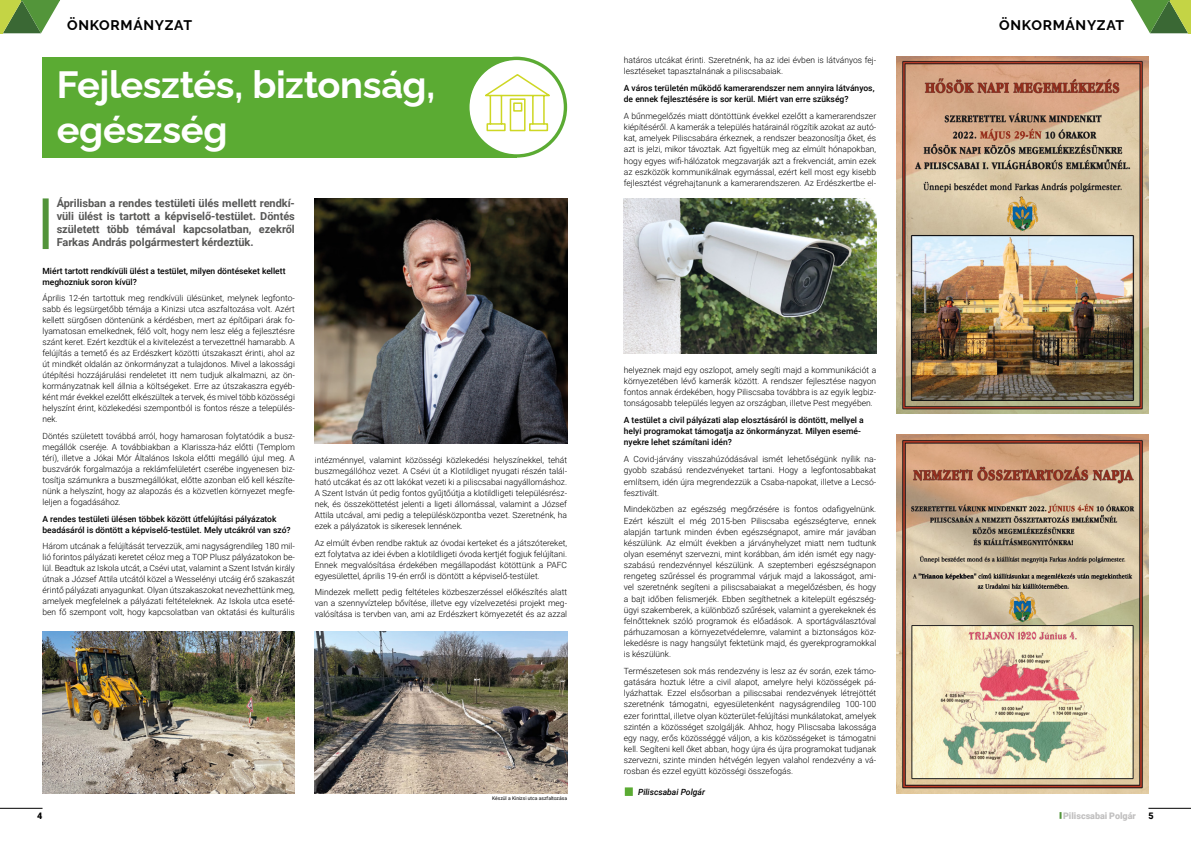
<style>
.page{position:relative;width:1191px;height:842px;background:#fff}
.page>*{position:absolute;margin:0;border:0;box-sizing:border-box;transform-origin:0 0}
.t1{font:700 38px/45.6px "Raleway";letter-spacing:-.01em;color:#fff}
.t2{font:700 14px "Raleway";letter-spacing:.05em;color:#000}
.t3{font:700 11px/13.2px "Roboto";letter-spacing:-.005em;color:#575756;text-align:justify}
.t4{font:900 9px "Roboto";color:#c1c0c0}
.t5{font:900 9px "Roboto";color:#000}
.t6{font:300 8.5px/11.1px "Roboto";color:#000;text-align:justify}
.t7{font:500 8.5px/11.1px "Roboto";color:#000}
.t8{font:italic 500 8.5px "Roboto";color:#000}
.t9{font:5px "Roboto";color:#000}
</style>
<div class="page">
<svg style="left:0;top:0;width:60px;height:33px;background:#7ea55a"></svg>
<svg style="left:1131px;top:0;width:60px;height:33px;background:#7ea55a"></svg>
<hr style="left:1148px;top:808px;width:43px;height:1px;background:#000">
<hr style="left:0;top:808px;width:43px;height:1px;background:#000">
<svg style="left:1059px;top:812px;width:2px;height:7px"></svg>
<div style="left:43px;top:57px;width:473px;height:101px;background:#5bab33"></div>
<div style="left:43px;top:198px;width:6px;height:51px;background:#52943a"></div>
<svg style="left:469px;top:57px;width:98px;height:101px"></svg>
<div style="left:625px;top:787px;width:8px;height:9px;background:#5bab33"></div>
<img style="left:315px;top:198px;width:252px;height:246px">
<img style="left:315px;top:632px;width:252px;height:162px">
<img style="left:624px;top:198px;width:252px;height:155px">
<img style="left:896px;top:57px;width:252px;height:356px">
<img style="left:896px;top:435px;width:252px;height:359px">
<img style="left:43px;top:632px;width:252px;height:162px">
<h2 class="t2" style="left:67px;top:14px;width:127px">ÖNKORMÁNYZAT</h2>
<h2 class="t2" style="left:999px;top:14px;width:127px">ÖNKORMÁNYZAT</h2>
<h1 class="t1" style="left:57px;top:57px;width:380px">Fejlesztés, biztonság, egészség</h1>
<p class="t3" style="left:57px;top:196px;width:240px">Áprilisban a rendes testületi ülés mellett rendkí&shy;vüli ülést is tartott a képviselő-testület. Döntés született több témával kapcsolatban, ezekről Farkas András polgármestert kérdeztük.</p>
<p class="t7" style="left:43px;top:265px;width:244px">Miért tartott rendkívüli ülést a testület, milyen döntéseket kellett meghozniuk soron kívül?</p>
<p class="t6" style="left:43px;top:292px;width:254px">Április 12-én tartottuk meg rendkívüli ülésünket, melynek legfonto&shy;sabb és legsürgetőbb témája a Kinizsi utca aszfaltozása volt. Azért kellett sürgősen döntenünk a kérdésben, mert az építőipari árak fo&shy;lyamatosan emelkednek, félő volt, hogy nem lesz elég a fejlesztésre szánt keret. Ezért kezdtük el a kivitelezést a tervezettnél hamarabb. A felújítás a temető és az Erdészkert közötti útszakaszt érinti, ahol az út mindkét oldalán az önkormányzat a tulajdonos. Mivel a lakossági útépítési hozzájárulási rendeletet itt nem tudjuk alkalmazni, az ön&shy;kormányzatnak kell állnia a költségeket. Erre az útszakaszra egyéb&shy;ként már évekkel ezelőtt elkészültek a tervek, és mivel több közösségi helyszínt érint, közlekedési szempontból is fontos része a település&shy;nek.</p>
<p class="t6" style="left:43px;top:430px;width:254px">Döntés született továbbá arról, hogy hamarosan folytatódik a busz&shy;megállók cseréje. A továbbiakban a Klarissza-ház előtti (Templom téri), illetve a Jókai Mór Általános Iskola előtti megálló újul meg. A buszvárók forgalmazója a reklámfelületért cserébe ingyenesen biz&shy;tosítja számunkra a buszmegállókat, előtte azonban elő kell készíte&shy;nünk a helyszínt, hogy az alapozás és a közvetlen környezet megfe&shy;leljen a fogadásához.</p>
<p class="t7" style="left:43px;top:513px;width:250px">A rendes testületi ülésen többek között útfelújítási pályázatok beadásáról is döntött a képviselő-testület. Mely utcákról van szó?</p>
<p class="t6" style="left:43px;top:540px;width:254px">Három utcának a felújítását tervezzük, ami nagyságrendileg 180 mil&shy;lió forintos pályázati keretet céloz meg a TOP Plusz pályázatokon be&shy;lül. Beadtuk az Iskola utcát, a Csévi utat, valamint a Szent István király útnak a József Attila utcától közel a Wesselényi utcáig érő szakaszát érintő pályázati anyagunkat. Olyan útszakaszokat nevezhettünk meg, amelyek megfelelnek a pályázati feltételeknek. Az Iskola utca eseté&shy;ben fő szempont volt, hogy kapcsolatban van oktatási és kulturális</p>
<p class="t6" style="left:315px;top:454px;width:254px">intézménnyel, valamint közösségi közlekedési helyszínekkel, tehát buszmegállóhoz vezet. A Csévi út a Klotildliget nyugati részén talál&shy;ható utcákat és az ott lakókat vezeti ki a piliscsabai nagyállomáshoz.<br>A Szent István út pedig fontos gyűjtőútja a klotildligeti településrész&shy;nek, és összeköttetést jelenti a ligeti állomással, valamint a József Attila utcával, ami pedig a településközpontba vezet. Szeretnénk, ha ezek a pályázatok is sikeresek lennének.</p>
<p class="t6" style="left:315px;top:537px;width:254px">Az elmúlt évben rendbe raktuk az óvodai kerteket és a játszótereket, ezt folytatva az idei évben a klotildligeti óvoda kertjét fogjuk felújítani.<br>Ennek megvalósítása érdekében megállapodást kötöttünk a PAFC egyesülettel, április 19-én erről is döntött a képviselő-testület.</p>
<p class="t6" style="left:315px;top:586px;width:254px">Mindezek mellett pedig feltételes közbeszerzéssel előkészítés alatt van a szennyvíztelep bővítése, illetve egy vízelvezetési projekt meg&shy;valósítása is tervben van, ami az Erdészkert környezetét és az azzal</p>
<p class="t9" style="left:492px;top:795px;width:77px">Készül a Kinizsi utca aszfaltozása</p>
<p class="t6" style="left:624px;top:54px;width:254px">határos utcákat érinti. Szeretnénk, ha az idei évben is látványos fej&shy;lesztéseket tapasztalnának a piliscsabaiak.</p>
<p class="t7" style="left:624px;top:82px;width:252px">A város területén működő kamerarendszer nem annyira látványos, de ennek fejlesztésére is sor kerül. Miért van erre szükség?</p>
<p class="t6" style="left:624px;top:110px;width:254px">A bűnmegelőzés miatt döntöttünk évekkel ezelőtt a kamerarendszer kiépítéséről. A kamerák a település határainál rögzítik azokat az autó&shy;kat, amelyek Piliscsabára érkeznek, a rendszer beazonosítja őket, és azt is jelzi, mikor távoztak. Azt figyeltük meg az elmúlt hónapokban, hogy egyes wifi-hálózatok megzavarják azt a frekvenciát, amin ezek az eszközök kommunikálnak egymással, ezért kell most egy kisebb fejlesztést végrehajtanunk a kamerarendszeren. Az Erdészkertbe el-</p>
<p class="t6" style="left:624px;top:364px;width:254px">helyeznek majd egy oszlopot, amely segíti majd a kommunikációt a környezetében lévő kamerák között. A rendszer fejlesztése nagyon fontos annak érdekében, hogy Piliscsaba továbbra is az egyik legbiz&shy;tonságosabb település legyen az országban, illetve Pest megyében.</p>
<p class="t7" style="left:624px;top:414px;width:241px">A testület a civil pályázati alap elosztásáról is döntött, mellyel a helyi programokat támogatja az önkormányzat. Milyen esemé&shy;nyekre lehet számítani idén?</p>
<p class="t6" style="left:624px;top:453px;width:254px">A Covid-járvány visszahúzódásával ismét lehetőségünk nyílik na&shy;gyobb szabású rendezvényeket tartani. Hogy a legfontosabbakat említsem, idén újra megrendezzük a Csaba-napokat, illetve a Lecsó&shy;fesztivált.</p>
<p class="t6" style="left:624px;top:504px;width:254px">Mindeközben az egészség megőrzésére is fontos odafigyelnünk.<br>Ezért készült el még 2015-ben Piliscsaba egészségterve, ennek alapján tartunk minden évben egészségnapot, amire már javában készülünk. Az elmúlt években a járványhelyzet miatt nem tudtunk olyan eseményt szervezni, mint korábban, ám idén ismét egy nagy&shy;szabású rendezvénnyel készülünk. A szeptemberi egészségnapon rengeteg szűréssel és programmal várjuk majd a lakosságot, ami&shy;vel szeretnénk segíteni a piliscsabaiakat a megelőzésben, és hogy a bajt időben felismerjék. Ebben segíthetnek a kitelepült egészség&shy;ügyi szakemberek, a különböző szűrések, valamint a gyerekeknek és felnőtteknek szóló programok és előadások. A sportágválasztóval párhuzamosan a környezetvédelemre, valamint a biztonságos köz&shy;lekedésre is nagy hangsúlyt fektetünk majd, és gyerekprogramokkal is készülünk.</p>
<p class="t6" style="left:624px;top:665px;width:254px">Természetesen sok más rendezvény is lesz az év során, ezek támo&shy;gatására hoztuk létre a civil alapot, amelyre helyi közösségek pá&shy;lyázhattak. Ezzel elsősorban a piliscsabai rendezvények létrejöttét szeretnénk támogatni, egyesületenként nagyságrendileg 100-100 ezer forinttal, illetve olyan közterület-felújítási munkálatokat, amelyek szintén a közösséget szolgálják. Ahhoz, hogy Piliscsaba lakossága egy nagy, erős közösséggé váljon, a kis közösségeket is támogatni kell. Segíteni kell őket abban, hogy újra és újra programokat tudjanak szervezni, szinte minden hétvégén legyen valahol rendezvény a vá&shy;rosban és ezzel együtt közösségi összefogás.</p>
<p class="t8" style="left:638px;top:786px;width:68px">Piliscsabai Polgár</p>
<p class="t5" style="left:37px;top:809px;width:7px">4</p>
<p class="t4" style="left:1063px;top:809px;width:74px">Piliscsabai Polgár</p>
<p class="t5" style="left:1148px;top:809px;width:7px">5</p>
</div>
